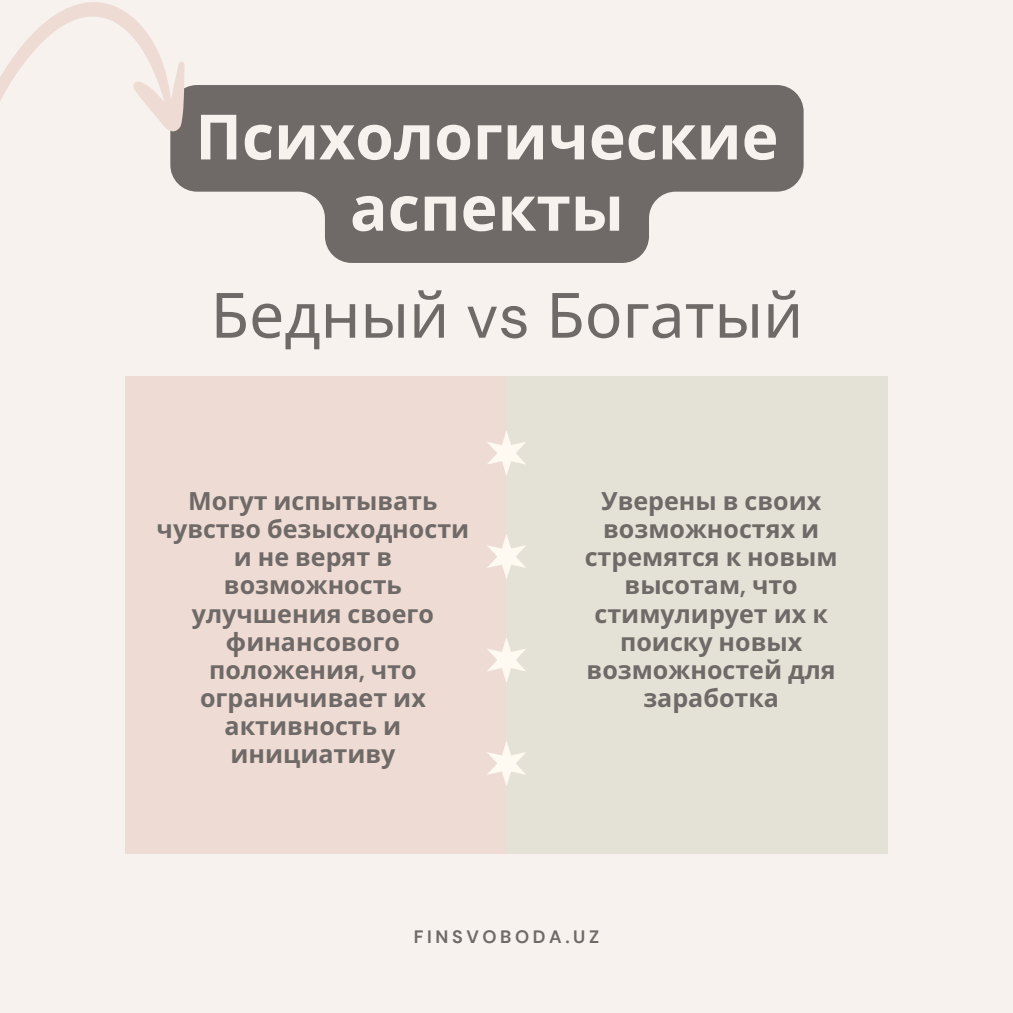
<style>
.page{position:relative;width:1013px;height:1013px;background:#fff}
.page>*{position:absolute;margin:0;border:0;box-sizing:border-box;transform-origin:0 0}
.t1{font:700 62.5px/71.2px "Noto Sans";color:#f7f2ee;text-align:center}
.t2{font:62.5px "Noto Sans";color:#6f6a67}
.t3{font:700 25.12px/28.1px "Noto Sans";color:#6f6a67;text-align:center}
.t4{font:700 17.88px "DM Sans";letter-spacing:.2em;color:#6f6a67}
.s1{font-family:"DM Sans"}
</style>
<div class="page">
<div style="left:0;top:0;width:1012px;height:1012px;background:#f7f2ee"></div>
<div style="left:125px;top:377px;width:382px;height:477px;background:#eddbd4"></div>
<svg style="left:184px;top:85px;width:619px;height:178px;fill:#6f6a67"></svg>
<div style="left:506px;top:377px;width:381px;height:477px;background:#e4e2d7"></div>
<svg style="left:487px;top:534px;width:39px;height:45px"></svg>
<svg style="left:487px;top:431px;width:39px;height:44px"></svg>
<svg style="left:487px;top:638px;width:39px;height:44px"></svg>
<svg style="left:487px;top:741px;width:39px;height:44px"></svg>
<svg style="left:0;top:2px;width:184px;height:186px"></svg>
<p class="t1" style="left:195px;top:100px;width:584px">Психологические аспекты</p>
<h3 class="t2" style="left:211px;top:271px;width:594px">Бедный <span class="s1">vs</span> Богатый</h3>
<h2 class="t3" style="left:157px;top:486px;width:314px">Могут испытывать чувство безысходности и не верят в возможность улучшения своего финансового положения<span class="s1">,</span> что ограничивает их активность и инициативу</h2>
<h1 class="t3" style="left:584px;top:486px;width:254px">Уверены в своих возможностях и стремятся к новым высотам<span class="s1">,</span> что стимулирует их к поиску новых возможностей для заработка</h1>
<p class="t4" style="left:414px;top:925px;width:187px">FINSVOBODA.UZ</p>
</div>
